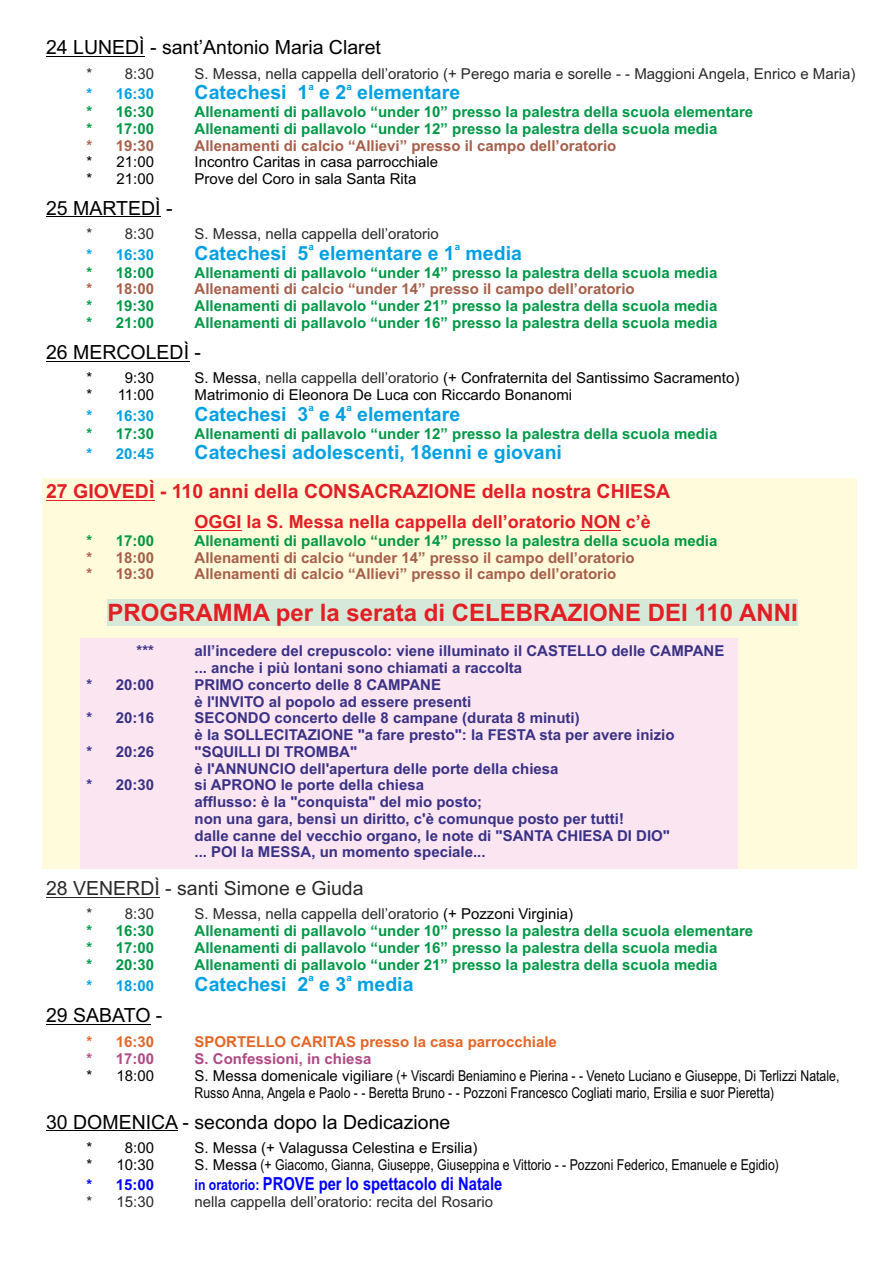
<style>
.page{position:relative;width:893px;height:1263px;background:#fff}
.page>*{position:absolute;margin:0;border:0;box-sizing:border-box;transform-origin:0 0}
.t1{font:700 24px "Arial";color:#e31e24}
.t2{font:19.5px "Arial";color:#000}
.t3{font:700 19.5px "Arial";color:#00a0e3}
.t4{font:700 19.5px/38.5px "Arial";color:#e31e24}
.t5{font:19.5px "Arial";color:#2b2a29}
.t6{font:700 18px "Arial";color:#e31e24}
.t7{font:700 18px "Arial Narrow";color:#00f}
.t8{font:700 15px "Arial";color:#009846}
.t9{font:700 15px/16.8px "Arial";color:#393185}
.t10{font:15px/17px "Arial Narrow";color:#000}
.t11{font:15px "Arial";color:#000}
.t12{font:700 15px "Arial";color:#a75f4a}
.t13{font:15px "Arial";color:#2b2a29}
.t14{font:700 15px "Arial";color:#e36627}
.t15{font:700 15px "Arial";color:#00a0e3}
.t16{font:700 15px "Arial";color:#ae4a84}
.t17{font:700 15px "Arial";color:#00f}
.t18{font:700 9.75px "Arial";color:#00a0e3}
.s1{color:#2b2a29}
.s2{color:#00a0e3}
.s3{color:#000}
.s4{font-family:"Arial"}
.s5{font-size:15px}
</style>
<div class="page">
<div style="left:43px;top:478px;width:814px;height:390px;background:#fffbdb"></div>
<div style="left:80px;top:638px;width:657px;height:231px;background:#fbe5f1"></div>
<div style="left:107px;top:599px;width:691px;height:27px;background:#d6e9d8"></div>
<hr style="left:46px;top:56px;width:99px;height:1px;background:#000">
<hr style="left:46px;top:216px;width:115px;height:1px;background:#000">
<hr style="left:46px;top:361px;width:143px;height:1px;background:#000">
<hr style="left:46px;top:500px;width:108px;height:1px;background:#e31e24">
<hr style="left:195px;top:530px;width:47px;height:1px;background:#e31e24">
<hr style="left:581px;top:530px;width:40px;height:1px;background:#e31e24">
<hr style="left:46px;top:897px;width:114px;height:1px;background:#2b2a29">
<hr style="left:46px;top:1024px;width:105px;height:1px;background:#000">
<hr style="left:46px;top:1130px;width:131px;height:1px;background:#000">
<p class="t2" style="left:46px;top:40px;width:336px">24 LUNEDÌ - sant’Antonio Maria Claret</p>
<p class="t13" style="left:87px;top:68px;width:69px">* 8:30</p>
<p class="t13" style="left:195px;top:68px;width:662px">S. Messa, nella cappella dell’oratorio (+ Perego maria e sorelle - - Maggioni Angela, Enrico e Maria)</p>
<p class="t18" style="left:308px;top:83px;width:7px">a</p>
<p class="t18" style="left:346px;top:83px;width:7px">a</p>
<p class="t15" style="left:87px;top:88px;width:69px">* 16:30</p>
<p class="t3" style="left:195px;top:85px;width:267px">Catechesi 1 e 2 elementare</p>
<p class="t8" style="left:87px;top:106px;width:69px">* 16:30</p>
<p class="t8" style="left:195px;top:106px;width:560px">Allenamenti di pallavolo “under 10” presso la palestra della scuola elementare</p>
<p class="t8" style="left:87px;top:123px;width:69px">* 17:00</p>
<p class="t8" style="left:195px;top:123px;width:524px">Allenamenti di pallavolo “under 12” presso la palestra della scuola media</p>
<p class="t12" style="left:87px;top:140px;width:69px">* 19:30</p>
<p class="t12" style="left:195px;top:140px;width:423px">Allenamenti di calcio “Allievi” presso il campo dell’oratorio</p>
<p class="t11" style="left:87px;top:156px;width:69px">* 21:00</p>
<p class="t11" style="left:195px;top:156px;width:245px">Incontro Caritas in casa parrocchiale</p>
<p class="t11" style="left:87px;top:173px;width:69px">* 21:00</p>
<p class="t11" style="left:195px;top:173px;width:223px">Prove del Coro in sala Santa Rita</p>
<p class="t2" style="left:46px;top:200px;width:128px">25 MARTEDÌ -</p>
<p class="t13" style="left:87px;top:228px;width:69px">* 8:30</p>
<p class="t13" style="left:195px;top:228px;width:246px">S. Messa, nella cappella dell’oratorio</p>
<p class="t18" style="left:308px;top:243px;width:7px">a</p>
<p class="t18" style="left:455px;top:243px;width:7px">a</p>
<p class="t15" style="left:87px;top:249px;width:69px">* 16:30</p>
<p class="t3" style="left:195px;top:246px;width:329px">Catechesi 5 elementare e 1 media</p>
<p class="t8" style="left:87px;top:267px;width:69px">* 18:00</p>
<p class="t8" style="left:195px;top:267px;width:524px">Allenamenti di pallavolo “under 14” presso la palestra della scuola media</p>
<p class="t12" style="left:87px;top:283px;width:69px">* 18:00</p>
<p class="t12" style="left:195px;top:283px;width:442px">Allenamenti di calcio “under 14” presso il campo dell’oratorio</p>
<p class="t8" style="left:87px;top:300px;width:69px">* 19:30</p>
<p class="t8" style="left:195px;top:300px;width:524px">Allenamenti di pallavolo “under 21” presso la palestra della scuola media</p>
<p class="t8" style="left:87px;top:317px;width:69px">* 21:00</p>
<p class="t8" style="left:195px;top:317px;width:524px">Allenamenti di pallavolo “under 16” presso la palestra della scuola media</p>
<p class="t2" style="left:46px;top:345px;width:156px">26 MERCOLEDÌ -</p>
<p class="t11" style="left:87px;top:372px;width:69px">* 9:30</p>
<p class="t11" style="left:195px;top:372px;width:546px">S. Messa<span class="s1">, nella cappella dell’oratorio</span> (+ Confraternita del Santissimo Sacramento)</p>
<p class="t11" style="left:87px;top:389px;width:69px">* 11:00</p>
<p class="t11" style="left:195px;top:389px;width:379px">Matrimonio di Eleonora De Luca con Riccardo Bonanomi</p>
<p class="t18" style="left:308px;top:404px;width:7px">a</p>
<p class="t18" style="left:346px;top:404px;width:7px">a</p>
<p class="t15" style="left:87px;top:410px;width:69px">* 16:30</p>
<p class="t3" style="left:195px;top:407px;width:267px">Catechesi 3 e 4 elementare</p>
<p class="t8" style="left:87px;top:428px;width:69px">* 17:30</p>
<p class="t8" style="left:195px;top:428px;width:524px">Allenamenti di pallavolo “under 12” presso la palestra della scuola media</p>
<p class="t15" style="left:87px;top:448px;width:69px">* 20:45</p>
<p class="t4" style="left:46px;top:435px;width:626px;text-indent:148px"><span class="s2">Catechesi adolescenti, 18enni e giovani<br></span>27 GIOVEDÌ - 110 anni della CONSACRAZIONE della nostra CHIESA</p>
<p class="t6" style="left:195px;top:515px;width:458px">OGGI la S. Messa nella cappella dell’oratorio NON c’è</p>
<p class="t8" style="left:87px;top:535px;width:69px">* 17:00</p>
<p class="t8" style="left:195px;top:535px;width:524px">Allenamenti di pallavolo “under 14” presso la palestra della scuola media</p>
<p class="t12" style="left:87px;top:552px;width:69px">* 18:00</p>
<p class="t12" style="left:195px;top:552px;width:442px">Allenamenti di calcio “under 14” presso il campo dell’oratorio</p>
<p class="t12" style="left:87px;top:568px;width:69px">* 19:30</p>
<p class="t12" style="left:195px;top:568px;width:423px">Allenamenti di calcio “Allievi” presso il campo dell’oratorio</p>
<p class="t1" style="left:107px;top:603px;width:692px">PROGRAMMA per la serata di CELEBRAZIONE DEI 110 ANNI</p>
<p class="t9" style="left:137px;top:644px;width:19px">***</p>
<p class="t9" style="left:195px;top:644px;width:531px">all’incedere del crepuscolo: viene illuminato il CASTELLO delle CAMPANE ... anche i più lontani sono chiamati a raccolta</p>
<p class="t9" style="left:87px;top:678px;width:69px">* 20:00</p>
<p class="t9" style="left:195px;top:678px;width:278px">PRIMO concerto delle 8 CAMPANE<br>è l'INVITO al popolo ad essere presenti</p>
<p class="t9" style="left:87px;top:711px;width:69px">* 20:16</p>
<p class="t9" style="left:195px;top:711px;width:481px">SECONDO concerto delle 8 campane (durata 8 minuti)<br>è la SOLLECITAZIONE "a fare presto": la FESTA sta per avere inizio</p>
<p class="t9" style="left:87px;top:745px;width:69px">* 20:26</p>
<p class="t9" style="left:195px;top:745px;width:365px">"SQUILLI DI TROMBA"<br>è l'ANNUNCIO dell'apertura delle porte della chiesa</p>
<p class="t9" style="left:87px;top:778px;width:69px">* 20:30</p>
<p class="t9" style="left:195px;top:778px;width:477px">si APRONO le porte della chiesa<br>afflusso: è la "conquista" del mio posto;<br>non una gara, bensì un diritto, c'è comunque posto per tutti!<br>dalle canne del vecchio organo, le note di "SANTA CHIESA DI DIO" ... POI la MESSA, un momento speciale...</p>
<p class="t5" style="left:46px;top:881px;width:319px">28 VENERDÌ - santi Simone e Giuda</p>
<p class="t13" style="left:87px;top:908px;width:69px">* 8:30</p>
<p class="t13" style="left:195px;top:908px;width:380px">S. Messa, nella cappella dell’oratorio <span class="s3">(+ Pozzoni Virginia)</span></p>
<p class="t8" style="left:87px;top:925px;width:69px">* 16:30</p>
<p class="t8" style="left:195px;top:925px;width:560px">Allenamenti di pallavolo “under 10” presso la palestra della scuola elementare</p>
<p class="t8" style="left:87px;top:942px;width:69px">* 17:00</p>
<p class="t8" style="left:195px;top:942px;width:524px">Allenamenti di pallavolo “under 16” presso la palestra della scuola media</p>
<p class="t8" style="left:87px;top:959px;width:69px">* 20:30</p>
<p class="t8" style="left:195px;top:959px;width:524px">Allenamenti di pallavolo “under 21” presso la palestra della scuola media</p>
<p class="t18" style="left:308px;top:974px;width:7px">a</p>
<p class="t18" style="left:346px;top:974px;width:7px">a</p>
<p class="t15" style="left:87px;top:980px;width:69px">* 18:00</p>
<p class="t3" style="left:195px;top:976px;width:220px">Catechesi 2 e 3 media</p>
<p class="t2" style="left:46px;top:1008px;width:118px">29 SABATO -</p>
<p class="t14" style="left:87px;top:1036px;width:69px">* 16:30</p>
<p class="t14" style="left:195px;top:1036px;width:364px">SPORTELLO CARITAS presso la casa parrocchiale</p>
<p class="t16" style="left:87px;top:1053px;width:69px">* 17:00</p>
<p class="t16" style="left:195px;top:1053px;width:178px">S. Confessioni, in chiesa</p>
<p class="t11" style="left:87px;top:1070px;width:69px">* 18:00</p>
<p class="t10" style="left:195px;top:1068px;width:646px"><span class="s4">S. Messa domenicale vigiliare</span> (+ Viscardi Beniamino e Pierina - - Veneto Luciano e Giuseppe, Di Terlizzi Natale,<br>Russo Anna, Angela e Paolo - - Beretta Bruno - - Pozzoni Francesco Cogliati mario, Ersilia e suor Pieretta)</p>
<p class="t2" style="left:46px;top:1114px;width:406px">30 DOMENICA - seconda dopo la Dedicazione</p>
<p class="t11" style="left:87px;top:1142px;width:69px">* 8:00</p>
<p class="t11" style="left:195px;top:1142px;width:284px">S. Messa (+ Valagussa Celestina e Ersilia)</p>
<p class="t11" style="left:87px;top:1159px;width:69px">* 10:30</p>
<p class="t10" style="left:195px;top:1157px;width:586px"><span class="s4">S. Messa</span> (+ Giacomo, Gianna, Giuseppe, Giuseppina e Vittorio - - Pozzoni Federico, Emanuele e Egidio)</p>
<p class="t17" style="left:87px;top:1179px;width:69px">* 15:00</p>
<p class="t7" style="left:195px;top:1177px;width:309px"><span class="s5">in oratorio:</span> PROVE per lo spettacolo di Natale</p>
<p class="t13" style="left:87px;top:1196px;width:69px">* 15:30</p>
<p class="t13" style="left:195px;top:1196px;width:300px">nella cappella dell’oratorio: recita del Rosario</p>
</div>
